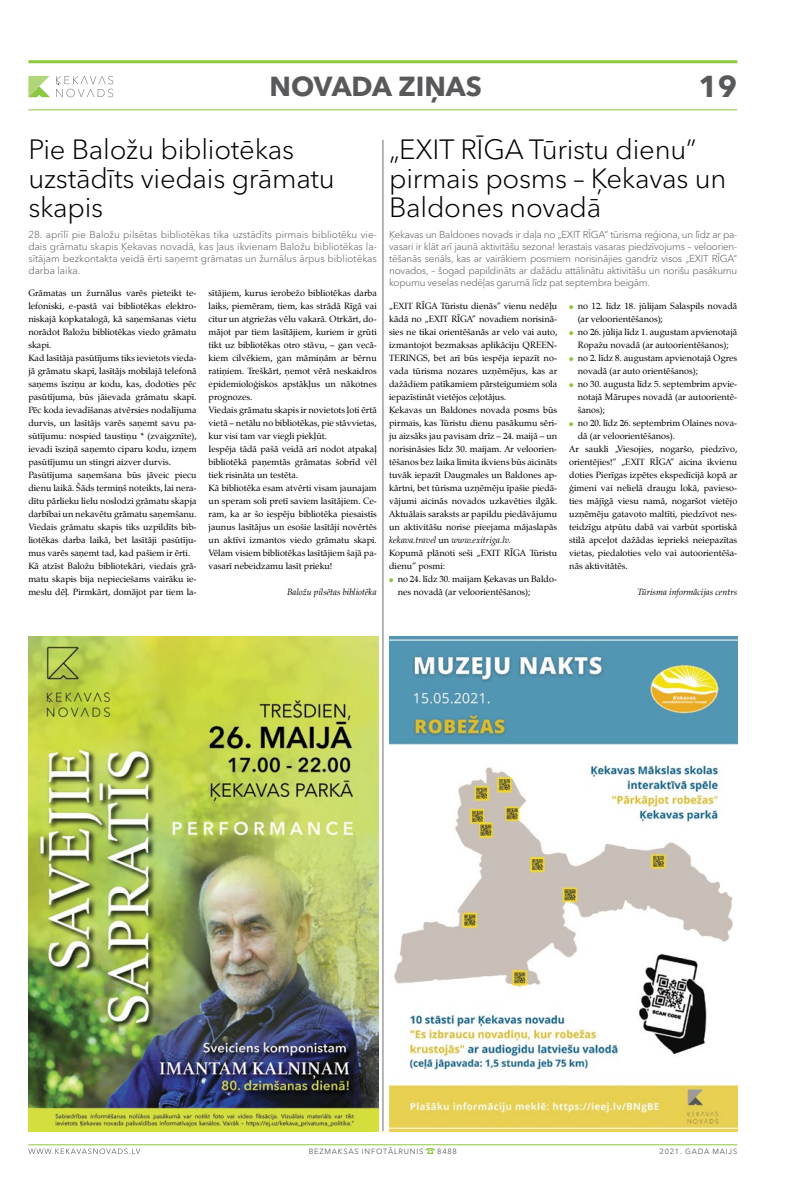
<style>
.page{position:relative;width:794px;height:1191px;background:#fff}
.page>*{position:absolute;margin:0;border:0;box-sizing:border-box;transform-origin:0 0}
.t1{font:700 30px "Avenir Next Cyr";color:#58595b}
.t2{font:300 27.6px/29px "Avenir Next Cyr";letter-spacing:-.01em;color:#000}
.t3{font:700 27.3px "Avenir Next Cyr";color:#58595b}
.t4{font:14px "Dienbats";color:#8dc63f}
.t5{font:300 10px/12px "Avenir Next Cyr";letter-spacing:-.02em;color:#58595b;text-align:justify}
.t6{font:9px/13px "Zapf Calligraphic 801 TL";color:#000}
.t7{font:italic 9px "Zapf Calligraphic 801 TL";color:#000}
.t8{font:7.5px "Avenir Next Cyr";letter-spacing:.1em;color:#58595b}
.s1{font-style:italic}
</style>
<div class="page">
<hr style="left:28px;top:1144px;width:709px;height:1px;background:#8dc63f">
<hr style="left:28px;top:60px;width:709px;height:3px;background:#8dc63f">
<hr style="left:28px;top:109px;width:709px;height:1px;background:#8dc63f">
<svg style="left:28px;top:76px;width:22px;height:21px"></svg>
<svg style="left:56px;top:76px;width:57px;height:21px"></svg>
<svg style="left:28px;top:1148px;width:112px;height:6px"></svg>
<img style="left:389px;top:636px;width:348px;height:495px">
<hr style="left:383px;top:140px;width:1px;height:991px;background:#6d6e71">
<svg style="left:389px;top:578px;width:4px;height:4px"></svg>
<svg style="left:569px;top:305px;width:4px;height:4px"></svg>
<svg style="left:569px;top:331px;width:4px;height:4px"></svg>
<svg style="left:569px;top:357px;width:4px;height:4px"></svg>
<svg style="left:569px;top:383px;width:4px;height:4px"></svg>
<svg style="left:569px;top:422px;width:4px;height:4px"></svg>
<img style="left:28px;top:636px;width:350px;height:495px">
<h1 class="t1" style="left:698px;top:68px;width:40px">19</h1>
<h3 class="t3" style="left:269px;top:70px;width:214px">NOVADA ZIŅAS</h3>
<h2 class="t2" style="left:28px;top:135px;width:308px">Pie Baložu bibliotēkas uzstādīts viedais grāmatu skapis</h2>
<p class="t5" style="left:28px;top:228px;width:350px">28. aprīlī pie Baložu pilsētas bibliotēkas tika uzstādīts pirmais bibliotēku vie&shy;dais grāmatu skapis Ķekavas novadā, kas ļaus ikvienam Baložu bibliotēkas la&shy;sītājam bezkontakta veidā ērti saņemt grāmatas un žurnālus ārpus bibliotēkas darba laika.</p>
<p class="t6" style="left:28px;top:286px;width:170px">Grāmatas un žurnālus varēs pieteikt te&shy;lefoniski, e-pastā vai bibliotēkas elektro&shy;niskajā kopkatalogā, kā saņemšanas vietu norādot Baložu bibliotēkas viedo grāmatu skapi.<br>Kad lasītāja pasūtījums tiks ievietots vieda&shy;jā grāmatu skapī, lasītājs mobilajā telefonā saņems īsziņu ar kodu, kas, dodoties pēc pasūtījuma, būs jāievada grāmatu skapī.<br>Pēc koda ievadīšanas atvērsies nodalījuma durvis, un lasītājs varēs saņemt savu pa&shy;sūtījumu: nospied taustiņu * (zvaigznīte), ievadi īsziņā saņemto ciparu kodu, izņem pasūtījumu un stingri aizver durvis.<br>Pasūtījuma saņemšana būs jāveic piecu dienu laikā. Šāds termiņš noteikts, lai nera&shy;dītu pārlieku lielu noslodzi grāmatu skapja darbībai un nekavētu grāmatu saņemšanu.<br>Viedais grāmatu skapis tiks uzpildīts bib&shy;liotēkas darba laikā, bet lasītāji pasūtīju&shy;mus varēs saņemt tad, kad pašiem ir ērti.<br>Kā atzīst Baložu bibliotekāri, viedais grā&shy;matu skapis bija nepieciešams vairāku ie&shy;meslu dēļ. Pirmkārt, domājot par tiem la-</p>
<p class="t6" style="left:209px;top:286px;width:170px">sītājiem, kurus ierobežo bibliotēkas darba laiks, piemēram, tiem, kas strādā Rīgā vai citur un atgriežas vēlu vakarā. Otrkārt, do&shy;mājot par tiem lasītājiem, kuriem ir grūti tikt uz bibliotēkas otro stāvu, – gan vecā&shy;kiem cilvēkiem, gan māmiņām ar bērnu ratiņiem. Treškārt, ņemot vērā neskaidros epidemioloģiskos apstākļus un nākotnes prognozes.<br>Viedais grāmatu skapis ir novietots ļoti ērtā vietā – netālu no bibliotēkas, pie stāvvietas, kur visi tam var viegli piekļūt.<br>Iespēja tādā pašā veidā arī nodot atpakaļ bibliotēkā paņemtās grāmatas šobrīd vēl tiek risināta un testēta.<br>Kā bibliotēka esam atvērti visam jaunajam un speram soli pretī saviem lasītājiem. Ce&shy;ram, ka ar šo iespēju bibliotēka piesaistīs jaunus lasītājus un esošie lasītāji novērtēs un aktīvi izmantos viedo grāmatu skapi.<br>Vēlam visiem bibliotēkas lasītājiem šajā pa&shy;vasarī nebeidzamu lasīt prieku!</p>
<h2 class="t2" style="left:389px;top:135px;width:339px">„EXIT RĪGA Tūristu dienu” pirmais posms – Ķekavas un<br>Baldones novadā</h2>
<p class="t5" style="left:389px;top:228px;width:350px">Ķekavas un Baldones novads ir daļa no „EXIT RĪGA” tūrisma reģiona, un līdz ar pa&shy;vasari ir klāt arī jaunā aktivitāšu sezona! Ierastais vasaras piedzīvojums – veloorien&shy;tēšanās seriāls, kas ar vairākiem posmiem norisinājies gandrīz visos „EXIT RĪGA” novados, – šogad papildināts ar dažādu attālinātu aktivitāšu un norišu pasākumu kopumu veselas nedēļas garumā līdz pat septembra beigām.</p>
<p class="t6" style="left:389px;top:299px;width:169px">„EXIT RĪGA Tūristu dienās” vienu nedēļu kādā no „EXIT RĪGA” novadiem norisinā&shy;sies ne tikai orientēšanās ar velo vai auto, izmantojot bezmaksas aplikāciju QREEN-TERINGS, bet arī būs iespēja iepazīt no&shy;vada tūrisma nozares uzņēmējus, kas ar dažādiem patīkamiem pārsteigumiem sola iepazīstināt vietējos ceļotājus.<br>Ķekavas un Baldones novada posms būs pirmais, kas Tūristu dienu pasākumu sēri&shy;ju aizsāks jau pavisam drīz – 24. maijā – un norisināsies līdz 30. maijam. Ar veloorien&shy;tēšanos bez laika limita ikviens būs aicināts tuvāk iepazīt Daugmales un Baldones ap&shy;kārtni, bet tūrisma uzņēmēju īpašie piedā&shy;vājumi aicinās novados uzkavēties ilgāk.<br>Aktuālais saraksts ar papildu piedāvājumu un aktivitāšu norise pieejama mājaslapās <span class="s1">kekava.travel</span> un <span class="s1">www.exitriga.lv.<br></span>Kopumā plānoti seši „EXIT RĪGA Tūristu dienu” posmi:</p>
<p class="t6" style="left:398px;top:572px;width:161px">no 24. līdz 30. maijam Ķekavas un Baldo&shy;nes novadā (ar veloorientēšanos);</p>
<p class="t6" style="left:578px;top:299px;width:161px">no 12. līdz 18. jūlijam Salaspils novadā</p>
<p class="t6" style="left:578px;top:312px;width:87px">(ar veloorientēšanos);</p>
<p class="t6" style="left:578px;top:325px;width:161px">no 26. jūlija līdz 1. augustam apvienotajā</p>
<p class="t6" style="left:578px;top:338px;width:153px">Ropažu novadā (ar autoorientēšanos);</p>
<p class="t6" style="left:578px;top:351px;width:161px">no 2. līdz 8. augustam apvienotajā Ogres</p>
<p class="t6" style="left:578px;top:364px;width:122px">novadā (ar auto orientēšanos);</p>
<p class="t6" style="left:578px;top:377px;width:161px">no 30. augusta līdz 5. septembrim apvie-</p>
<p class="t6" style="left:578px;top:390px;width:161px">notajā Mārupes novadā (ar autoorientē-</p>
<p class="t6" style="left:578px;top:403px;width:29px">šanos);</p>
<p class="t6" style="left:578px;top:416px;width:161px">no 20. līdz 26. septembrim Olaines nova-</p>
<p class="t6" style="left:578px;top:429px;width:99px">dā (ar veloorientēšanos).</p>
<p class="t6" style="left:569px;top:442px;width:169px">Ar saukli „Viesojies, nogaršo, piedzīvo,</p>
<p class="t6" style="left:569px;top:455px;width:169px">orientējies!” „EXIT RĪGA” aicina ikvienu</p>
<p class="t6" style="left:569px;top:468px;width:169px">doties Pierīgas izpētes ekspedīcijā kopā ar</p>
<p class="t6" style="left:569px;top:481px;width:169px">ģimeni vai nelielā draugu lokā, pavieso-</p>
<p class="t6" style="left:569px;top:494px;width:169px">ties mājīgā viesu namā, nogaršot vietējo</p>
<p class="t6" style="left:569px;top:507px;width:169px">uzņēmēju gatavoto maltīti, piedzīvot nes-</p>
<p class="t6" style="left:569px;top:520px;width:169px">teidzīgu atpūtu dabā vai varbūt sportiskā</p>
<p class="t6" style="left:569px;top:533px;width:169px">stilā apceļot dažādas iepriekš neiepazītas</p>
<p class="t6" style="left:569px;top:546px;width:169px">vietas, piedaloties velo vai autoorientēša-</p>
<p class="t6" style="left:569px;top:559px;width:60px">nās aktivitātēs.</p>
<p class="t7" style="left:637px;top:586px;width:101px">Tūrisma informācijas centrs</p>
<p class="t7" style="left:287px;top:586px;width:91px">Baložu pilsētas bibliotēka</p>
<p class="t8" style="left:309px;top:1147px;width:116px">BEZMAKSAS INFOTĀLRUNIS</p>
<p class="t8" style="left:437px;top:1147px;width:21px">8488</p>
<h3 class="t4" style="left:425px;top:1144px;width:12px">9</h3>
<p class="t8" style="left:659px;top:1147px;width:79px">2021. GADA MAIJS</p>
</div>
